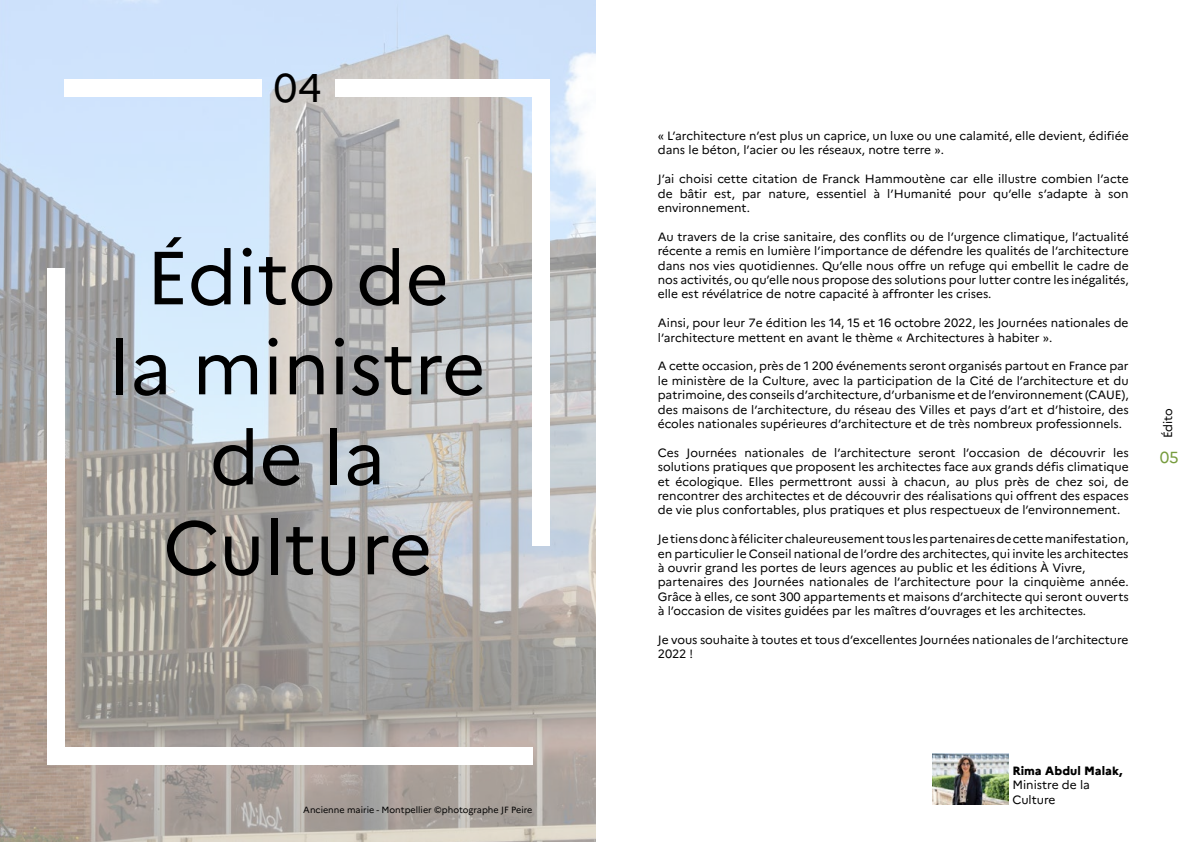
<style>
.page{position:relative;width:1191px;height:842px;background:#fff}
.page>*{position:absolute;margin:0;border:0;box-sizing:border-box;transform-origin:0 0}
.t1{font:75px/90px "Marianne";color:#000;text-align:center}
.t2{font:40px "Marianne";color:#000}
.t3{font:16px "Marianne";color:#779c3e}
.t4{font:12px/14.4px "Marianne";color:#000}
.t5{font:800 12px "Marianne";color:#000}
.t6{font:9px "Marianne";color:#000}
</style>
<div class="page">
<img style="left:0;top:0;width:595px;height:842px">
<img style="left:932px;top:754px;width:76px;height:50px">
<div style="left:47px;top:268px;width:17px;height:496px;background:#fff"></div>
<div style="left:64px;top:80px;width:197px;height:17px;background:#fff"></div>
<div style="left:47px;top:747px;width:485px;height:17px;background:#fff"></div>
<div style="left:532px;top:80px;width:17px;height:465px;background:#fff"></div>
<div style="left:335px;top:80px;width:214px;height:17px;background:#fff"></div>
<h2 class="t2" style="left:274px;top:63px;width:50px">04</h2>
<h1 class="t1" style="left:110px;top:232px;width:377px">Édito de la ministre de la<br>Culture</h1>
<p class="t6" style="left:303px;top:804px;width:231px">Ancienne mairie - Montpellier ©photographe JF Peire</p>
<p class="t4" style="left:658px;top:128px;width:472px">« L’architecture n’est plus un caprice, un luxe ou une calamité, elle devient, édifiée dans le béton, l’acier ou les réseaux, notre terre ».</p>
<p class="t4" style="left:658px;top:172px;width:472px;text-align:justify">J’ai choisi cette citation de Franck Hammoutène car elle illustre combien l’acte de bâtir est, par nature, essentiel à l’Humanité pour qu’elle s’adapte à son environnement.</p>
<p class="t4" style="left:658px;top:229px;width:472px;text-align:justify">Au travers de la crise sanitaire, des conflits ou de l’urgence climatique, l’actualité récente a remis en lumière l’importance de défendre les qualités de l’architecture dans nos vies quotidiennes. Qu’elle nous offre un refuge qui embellit le cadre de nos activités, ou qu’elle nous propose des solutions pour lutter contre les inégalités, elle est révélatrice de notre capacité à affronter les crises.</p>
<p class="t4" style="left:658px;top:316px;width:472px">Ainsi, pour leur 7e édition les 14, 15 et 16 octobre 2022, les Journées nationales de l’architecture mettent en avant le thème « Architectures à habiter ».</p>
<p class="t4" style="left:658px;top:359px;width:472px;text-align:justify">A cette occasion, près de 1 200 événements seront organisés partout en France par le ministère de la Culture, avec la participation de la Cité de l’architecture et du patrimoine, des conseils d’architecture, d’urbanisme et de l’environnement (CAUE), des maisons de l’architecture, du réseau des Villes et pays d’art et d’histoire, des écoles nationales supérieures d’architecture et de très nombreux professionnels.</p>
<p class="t4" style="left:658px;top:445px;width:472px;text-align:justify">Ces Journées nationales de l’architecture seront l’occasion de découvrir les solutions pratiques que proposent les architectes face aux grands défis climatique et écologique. Elles permettront aussi à chacun, au plus près de chez soi, de rencontrer des architectes et de découvrir des réalisations qui offrent des espaces de vie plus confortables, plus pratiques et plus respectueux de l’environnement.</p>
<p class="t4" style="left:658px;top:532px;width:472px">Je tiens donc à féliciter chaleureusement tous les partenaires de cette manifestation, en particulier le Conseil national de l’ordre des architectes, qui invite les architectes à ouvrir grand les portes de leurs agences au public et les éditions À Vivre, partenaires des Journées nationales de l’architecture pour la cinquième année.<br>Grâce à elles, ce sont 300 appartements et maisons d’architecte qui seront ouverts à l’occasion de visites guidées par les maîtres d’ouvrages et les architectes.</p>
<p class="t4" style="left:658px;top:632px;width:472px">Je vous souhaite à toutes et tous d’excellentes Journées nationales de l’architecture<br>2022 !</p>
<p class="t4" style="left:1160px;top:438px;width:32px;rotate:-90deg">Édito</p>
<h3 class="t3" style="left:1159px;top:448px;width:21px">05</h3>
<p class="t5" style="left:1012px;top:763px;width:111px">Rima Abdul Malak,</p>
<p class="t4" style="left:1012px;top:778px;width:79px">Ministre de la<br>Culture</p>
</div>
